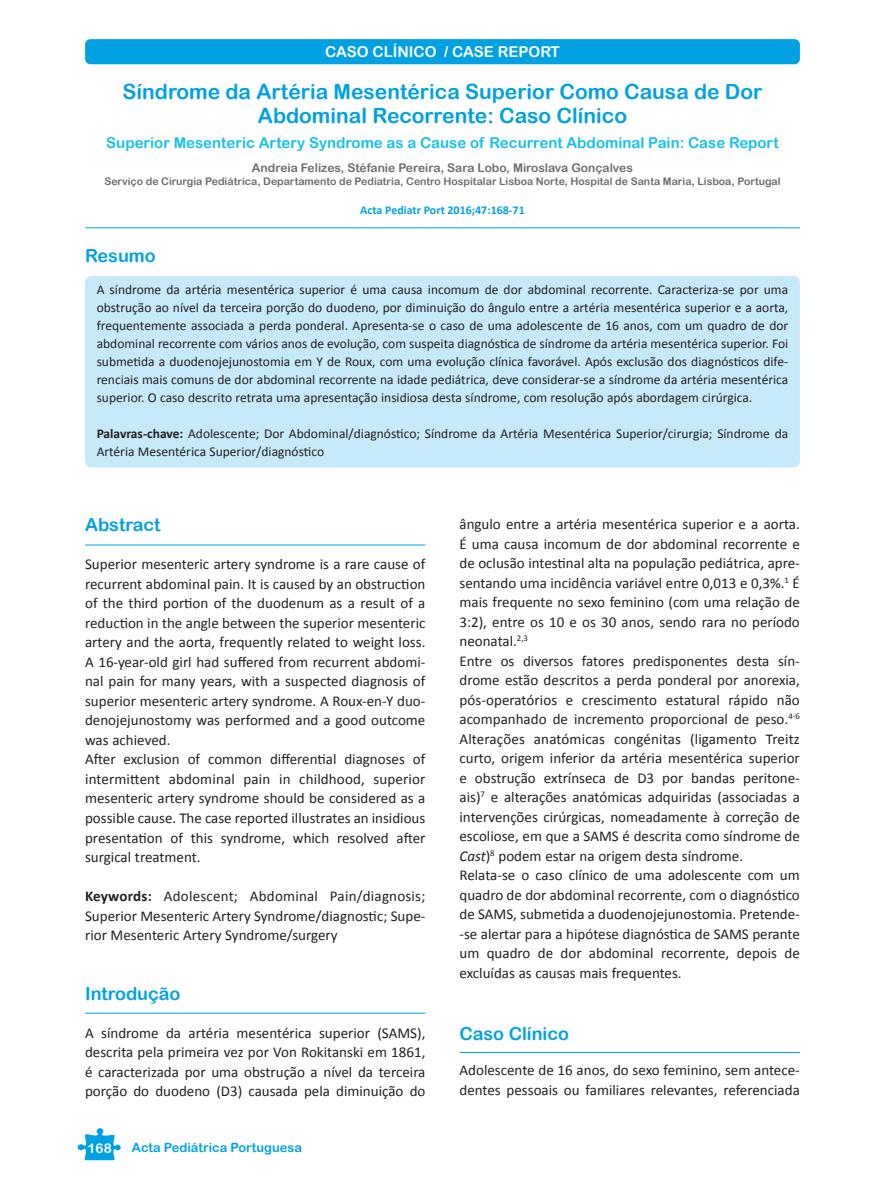
<style>
.page{position:relative;width:885px;height:1191px;background:#fff}
.page>*{position:absolute;margin:0;border:0;box-sizing:border-box;transform-origin:0 0}
.t1{font:21px/24px "Arial Rounded MT Bold";color:#00a1e3;text-align:center}
.t2{font:18px "Arial Rounded MT Bold";color:#00a1e3}
.t3{font:15px/19.5px "Calibri";color:#231f20}
.t4{font:15px "Arial Rounded MT Bold";color:#15c0f2}
.t5{font:15px "Arial Rounded MT Bold";color:#fff}
.t6{font:13.5px/18px "Calibri";color:#231f20;text-align:justify}
.t7{font:13.5px "Arial Rounded MT Bold";color:#fff}
.t8{font:12.75px "Arial Rounded MT Bold";color:#00a1e3}
.t9{font:12px "Arial Rounded MT Bold";color:#6c6d70}
.t10{font:700 12px "Calibri";color:#00a1e3}
.t11{font:10.5px "Arial Rounded MT Bold";color:#6c6d70}
.s1{font-weight:700}
.s2{font-style:italic}
</style>
<div class="page">
<div style="left:85px;top:39px;width:714px;height:25px;background:#00a1e3;border-radius:5px"></div>
<svg style="left:77px;top:1128px;width:44px;height:32px"></svg>
<hr style="left:85px;top:227px;width:714px;height:1px;background:#00a1e3">
<div style="left:85px;top:276px;width:714px;height:191px;background:#c6eafa;border-radius:6px"></div>
<hr style="left:85px;top:544px;width:340px;height:1px;background:#00a1e3">
<hr style="left:85px;top:1012px;width:340px;height:1px;background:#00a1e3">
<hr style="left:459px;top:1052px;width:340px;height:1px;background:#00a1e3">
<p class="t5" style="left:325px;top:43px;width:23px">Caso</p>
<p class="t5" style="left:372px;top:43px;width:10px">clínico</p>
<p class="t5" style="left:444px;top:43px;width:31px">/ Case</p>
<p class="t5" style="left:497px;top:43px;width:12px">report</p>
<p class="t1" style="left:122px;top:79px;width:641px">Síndrome da Artéria Mesentérica Superior Como Causa de Dor<br>Abdominal Recorrente: Caso Clínico</p>
<p class="t4" style="left:106px;top:134px;width:673px">Superior Mesenteric Artery Syndrome as a Cause of Recurrent Abdominal Pain: Case Report</p>
<p class="t9" style="left:252px;top:161px;width:382px">Andreia Felizes, Stéfanie Pereira, Sara Lobo, Miroslava Gonçalves</p>
<p class="t11" style="left:104px;top:175px;width:677px">Serviço de Cirurgia Pediátrica, Departamento de Pediatria, Centro Hospitalar Lisboa Norte, Hospital de Santa Maria, Lisboa, Portugal</p>
<p class="t10" style="left:360px;top:202px;width:166px">Acta Pediatr Port 2016;47:168-71</p>
<p class="t2" style="left:85px;top:245px;width:72px">Resumo</p>
<p class="t6" style="left:97px;top:280px;width:693px">A síndrome da artéria mesentérica superior é uma causa incomum de dor abdominal recorrente. Caracteriza-se por uma obstrução ao nível da terceira porção do duodeno, por diminuição do ângulo entre a artéria mesentérica superior e a aorta, frequentemente associada a perda ponderal. Apresenta-se o caso de uma adolescente de 16 anos, com um quadro de dor abdominal recorrente com vários anos de evolução, com suspeita diagnóstica de síndrome da artéria mesentérica superior. Foi submetida a duodenojejunostomia em Y de Roux, com uma evolução clínica favorável. Após exclusão dos diagnósticos dife&shy;renciais mais comuns de dor abdominal recorrente na idade pediátrica, deve considerar-se a síndrome da artéria mesentérica superior. O caso descrito retrata uma apresentação insidiosa desta síndrome, com resolução após abordagem cirúrgica.</p>
<p class="t6" style="left:97px;top:424px;width:693px"><span class="s1">Palavras-chave:</span> Adolescente; Dor Abdominal/diagnóstico; Síndrome da Artéria Mesentérica Superior/cirurgia; Síndrome da<br>Artéria Mesentérica Superior/diagnóstico</p>
<p class="t2" style="left:85px;top:514px;width:77px">Abstract</p>
<p class="t3" style="left:85px;top:554px;width:342px">Superior mesenteric artery syndrome is a rare cause of recurrent abdominal pain. It is caused by an obstruction of the third portion of the duodenum as a result of a reduction in the angle between the superior mesenteric artery and the aorta, frequently related to weight loss.<br>A 16-year-old girl had suffered from recurrent abdomi&shy;nal pain for many years, with a suspected diagnosis of superior mesenteric artery syndrome. A Roux-en-Y duo&shy;denojejunostomy was performed and a good outcome was achieved.<br>After exclusion of common differential diagnoses of intermittent abdominal pain in childhood, superior mesenteric artery syndrome should be considered as a possible cause. The case reported illustrates an insidious presentation of this syndrome, which resolved after surgical treatment.</p>
<p class="t3" style="left:85px;top:885px;width:342px;text-align:justify"><span class="s1">Keywords:</span> Adolescent; Abdominal Pain/diagnosis; Superior Mesenteric Artery Syndrome/diagnostic; Supe&shy;rior Mesenteric Artery Syndrome/surgery</p>
<p class="t2" style="left:85px;top:982px;width:97px">Introdução</p>
<p class="t3" style="left:85px;top:1022px;width:342px;text-align:justify">A síndrome da artéria mesentérica superior (SAMS), descrita pela primeira vez por Von Rokitanski em 1861, é caracterizada por uma obstrução a nível da terceira porção do duodeno (D3) causada pela diminuição do</p>
<p class="t7" style="left:88px;top:1139px;width:26px">168</p>
<p class="t8" style="left:132px;top:1140px;width:171px">Acta Pediátrica Portuguesa</p>
<p class="t3" style="left:459px;top:513px;width:342px">ângulo entre a artéria mesentérica superior e a aorta.<br>É uma causa incomum de dor abdominal recorrente e de oclusão intestinal alta na população pediátrica, apre&shy;sentando uma incidência variável entre 0,013 e 0,3%.<sup>1</sup> É mais frequente no sexo feminino (com uma relação de 3:2), entre os 10 e os 30 anos, sendo rara no período neonatal.<sup>2,3<br></sup>Entre os diversos fatores predisponentes desta sín&shy;drome estão descritos a perda ponderal por anorexia, pós-operatórios e crescimento estatural rápido não acompanhado de incremento proporcional de peso.<sup>4-6<br></sup>Alterações anatómicas congénitas (ligamento Treitz curto, origem inferior da artéria mesentérica superior e obstrução extrínseca de D3 por bandas peritone&shy;ais)<sup>7</sup> e alterações anatómicas adquiridas (associadas a intervenções cirúrgicas, nomeadamente à correção de escoliose, em que a SAMS é descrita como síndrome de <span class="s2">Cast</span>)<sup>8</sup> podem estar na origem desta síndrome.<br>Relata-se o caso clínico de uma adolescente com um quadro de dor abdominal recorrente, com o diagnóstico de SAMS, submetida a duodenojejunostomia. Pretende--se alertar para a hipótese diagnóstica de SAMS perante um quadro de dor abdominal recorrente, depois de excluídas as causas mais frequentes.</p>
<p class="t2" style="left:459px;top:1023px;width:111px">Caso Clínico</p>
<p class="t3" style="left:459px;top:1059px;width:342px">Adolescente de 16 anos, do sexo feminino, sem antece&shy;dentes pessoais ou familiares relevantes, referenciada</p>
</div>
